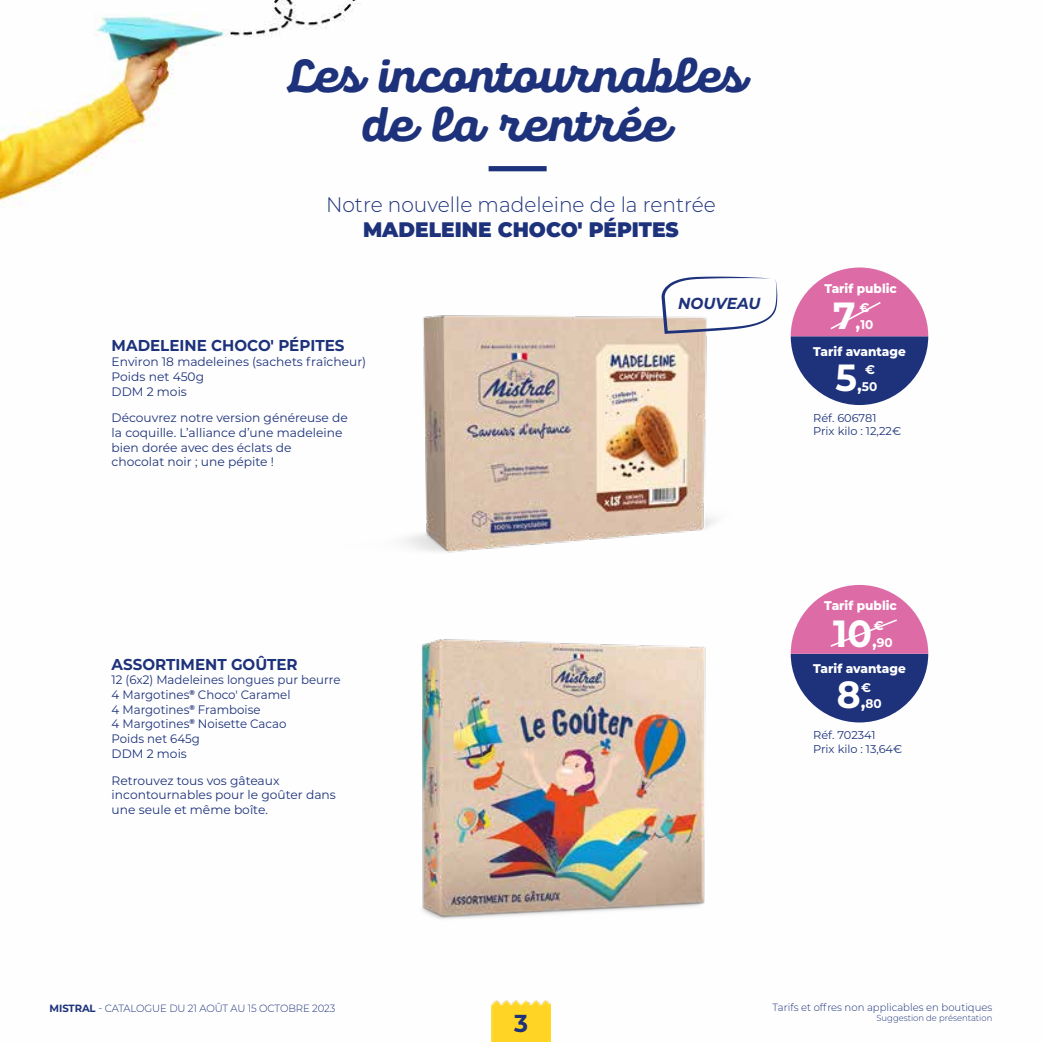
<style>
.page{position:relative;width:1042px;height:1042px;background:#fff}
.page>*{position:absolute;margin:0;border:0;box-sizing:border-box;transform-origin:0 0}
.t1{font:45.5px/49px "Panton Rust Scr X Bold Base";letter-spacing:-.06em;color:#1d327b;text-align:center}
.t2{font:700 37.8px "Montserrat";color:#fff;scale:.96 1}
.t3{font:700 24.5px "Montserrat";color:#1d327b;scale:.96 1}
.t4{font:300 21px "Montserrat";color:#1d327b;scale:.96 1}
.t5{font:900 21px "Montserrat";color:#1d327b;scale:.96 1}
.t6{font:italic 700 15.92px "Montserrat";color:#1d327b;scale:.96 1}
.t7{font:700 15.75px "Montserrat";color:#1d327b;scale:.96 1}
.t8{font:800 12.6px "Montserrat";color:#fff;scale:.96 1}
.t9{font:700 12.6px "Montserrat";color:#fff;scale:.96 1}
.t10{font:12.25px/14.7px "Montserrat";color:#1d327b}
.t11{font:12.25px/14.7px "Montserrat";color:#1d327b;scale:.96 1}
.t12{font:11.38px/13.7px "Montserrat";color:#1d327b}
.t13{font:300 10.5px "Montserrat";color:#1d327b;scale:.96 1}
.t14{font:300 8.75px "Montserrat";color:#1d327b;scale:.96 1}
.s1{font-size:37.8px}
.s2{font-size:18.9px}
.s3{font-size:12.6px}
.s4{font-weight:700}
</style>
<div class="page">
<img style="left:0;top:0;width:929px;height:1042px">
<div style="left:488px;top:166px;width:59px;height:5px;background:#1d327b"></div>
<svg style="left:791px;top:585px;width:137px;height:137px"></svg>
<img style="left:383px;top:600px;width:358px;height:357px">
<svg style="left:791px;top:267px;width:137px;height:138px"></svg>
<img style="left:323px;top:270px;width:487px;height:309px">
<svg style="left:661px;top:277px;width:116px;height:57px"></svg>
<img style="left:492px;top:1000px;width:58px;height:42px">
<h1 class="t1" style="left:286px;top:53px;width:460px">Les incontournables de la rentrée</h1>
<h3 class="t4" style="left:326px;top:190px;width:408px">Notre nouvelle madeleine de la rentrée</h3>
<h3 class="t5" style="left:363px;top:214px;width:330px">MADELEINE CHOCO' PÉPITES</h3>
<p class="t7" style="left:112px;top:334px;width:244px">MADELEINE CHOCO' PÉPITES</p>
<p class="t10" style="left:112px;top:354px;width:256px">Environ 18 madeleines (sachets fraîcheur)<br>Poids net 450g<br>DDM 2 mois</p>
<p class="t10" style="left:112px;top:410px;width:238px">Découvrez notre version généreuse de la coquille. L’alliance d’une madeleine bien dorée avec des éclats de<br>chocolat noir ; une pépite !</p>
<p class="t7" style="left:112px;top:652px;width:195px">ASSORTIMENT GOÛTER</p>
<p class="t11" style="left:112px;top:672px;width:240px">12 (6x2) Madeleines longues pur beurre<br>4 Margotines<sup>®</sup> Choco' Caramel<br>4 Margotines<sup>®</sup> Framboise<br>4 Margotines<sup>®</sup> Noisette Cacao<br>Poids net 645g<br>DDM 2 mois</p>
<p class="t10" style="left:112px;top:772px;width:226px">Retrouvez tous vos gâteaux incontournables pour le goûter dans une seule et même boîte.</p>
<h3 class="t6" style="left:678px;top:292px;width:87px">NOUVEAU</h3>
<p class="t8" style="left:824px;top:279px;width:77px">Tarif public</p>
<p class="t9" style="left:833px;top:316px;width:43px"><span class="s1">7</span><span class="s2">,</span>10</p>
<p class="t9" style="left:859px;top:298px;width:12px">€</p>
<p class="t8" style="left:813px;top:342px;width:98px">Tarif avantage</p>
<p class="t9" style="left:835px;top:377px;width:45px"><span class="s1">5</span><span class="s2">,</span>50</p>
<p class="t9" style="left:865px;top:361px;width:12px">€</p>
<p class="t12" style="left:813px;top:410px;width:89px">Réf. 606781<br>Prix kilo : 12,22€</p>
<p class="t8" style="left:824px;top:596px;width:77px">Tarif public</p>
<h2 class="t2" style="left:833px;top:606px;width:64px">10<span class="s2">,</span><span class="s3">90</span></h2>
<p class="t9" style="left:874px;top:616px;width:12px">€</p>
<p class="t8" style="left:813px;top:659px;width:98px">Tarif avantage</p>
<p class="t9" style="left:837px;top:695px;width:48px"><span class="s1">8</span><span class="s2">,</span>80</p>
<p class="t9" style="left:861px;top:678px;width:12px">€</p>
<p class="t12" style="left:813px;top:728px;width:91px">Réf. 702341<br>Prix kilo : 13,64€</p>
<p class="t13" style="left:50px;top:1000px;width:299px"><span class="s4">MISTRAL</span> - CATALOGUE DU 21 AOÛT AU 15 OCTOBRE 2023</p>
<h3 class="t3" style="left:514px;top:1005px;width:16px">3</h3>
<p class="t13" style="left:772px;top:1000px;width:230px">Tarifs et offres non applicables en boutiques</p>
<p class="t14" style="left:876px;top:1012px;width:122px">Suggestion de présentation</p>
</div>
